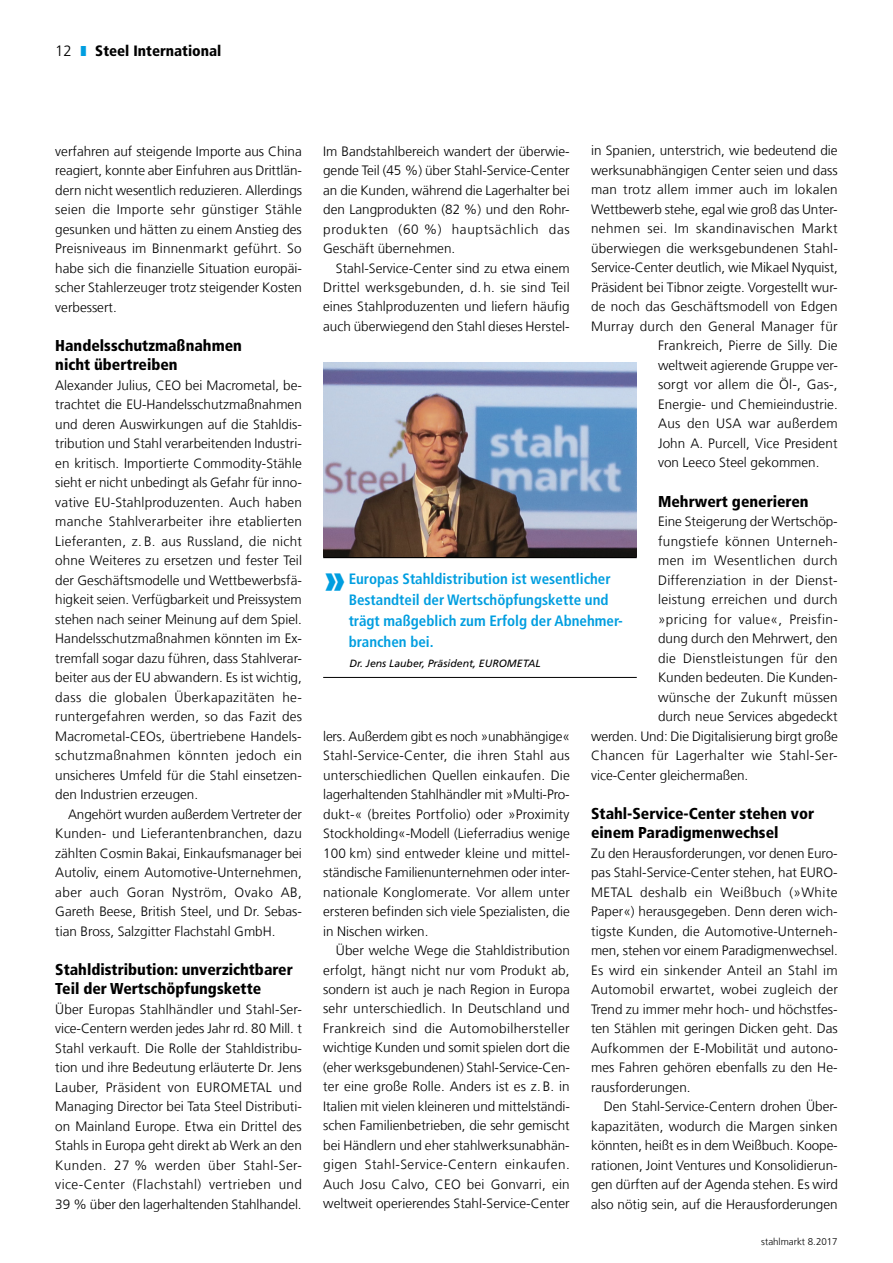
<style>
.page{position:relative;width:893px;height:1263px;background:#fff}
.page>*{position:absolute;margin:0;border:0;box-sizing:border-box;transform-origin:0 0}
.t1{font:900 condensed 42px "Frutiger LT Com";color:#009ee0}
.t2{font:900 condensed 15.75px/19.5px "Frutiger LT Com";color:#000}
.t3{font:700 condensed 15px/21px "Frutiger LT Com";color:#009ee0}
.t4{font:900 condensed 15px "Frutiger LT Com";color:#000}
.t5{font:300 15px "Frutiger LT Com";color:#000}
.t6{font:300 13.5px/19.5px "Frutiger LT Com";color:#000;text-align:justify}
.t7{font:300 13.5px "Frutiger LT Com";letter-spacing:.03em;color:#000}
.t8{font:300 13.5px "Frutiger LT Com";letter-spacing:.025em;color:#000}
.t9{font:300 13.5px "Frutiger LT Com";letter-spacing:.02em;color:#000}
.t10{font:italic 10.5px "Frutiger LT Com";color:#000}
.t11{font:300 9.75px "Frutiger LT Com";color:#000}
</style>
<div class="page">
<hr style="left:323px;top:557px;width:314px;height:1px;background:#000">
<hr style="left:323px;top:677px;width:314px;height:1px;background:#000">
<img style="left:323px;top:362px;width:314px;height:195px">
<p class="t5" style="left:55px;top:42px;width:18px">12</p>
<p class="t4" style="left:95px;top:42px;width:128px">Steel International</p>
<p class="t6" style="left:55px;top:141px;width:248px">verfahren auf steigende Importe aus China reagiert, konnte aber Einfuhren aus Drittlän&shy;dern nicht wesentlich reduzieren. Allerdings seien die Importe sehr günstiger Stähle gesunken und hätten zu einem Anstieg des Preisniveaus im Binnenmarkt geführt. So habe sich die finanzielle Situation europäi&shy;scher Stahlerzeuger trotz steigender Kosten verbessert.</p>
<p class="t2" style="left:55px;top:335px;width:188px">Handelsschutzmaßnahmen nicht übertreiben</p>
<p class="t6" style="left:55px;top:375px;width:248px">Alexander Julius, CEO bei Macrometal, be - trachtet die EU-Handelsschutzmaßnahmen und deren Auswirkungen auf die Stahldis&shy;tribution und Stahl verarbeitenden Industri&shy;en kritisch. Importierte Commodity-Stähle sieht er nicht unbedingt als Gefahr für inno&shy;vative EU-Stahlproduzenten. Auch haben manche Stahlverarbeiter ihre etablierten Lieferanten, z. B. aus Russland, die nicht ohne Weiteres zu ersetzen und fester Teil der Geschäftsmodelle und Wettbewerbsfä&shy;higkeit seien. Verfügbarkeit und Preissystem stehen nach seiner Meinung auf dem Spiel.<br>Handelsschutzmaßnahmen könnten im Ex - tremfall sogar dazu führen, dass Stahlverar&shy;beiter aus der EU abwandern. Es ist wichtig, dass die globalen Überkapazitäten he - runtergefahren werden, so das Fazit des Macrometal-CEOs, übertriebene Handels&shy;schutzmaßnahmen könnten jedoch ein unsicheres Umfeld für die Stahl einsetzen&shy;den Industrien erzeugen.</p>
<p class="t6" style="left:55px;top:804px;width:248px;text-indent:13px">Angehört wurden außerdem Vertreter der Kunden- und Lieferantenbranchen, dazu zählten Cosmin Bakai, Einkaufsmanager bei Autoliv, einem Automotive-Unternehmen, aber auch Goran Nyström, Ovako AB, Gareth Beese, British Steel, und Dr. Sebas&shy;tian Bross, Salzgitter Flachstahl GmbH.</p>
<p class="t2" style="left:55px;top:959px;width:239px">Stahldistribution: unverzichtbarer<br>Teil der Wertschöpfungskette</p>
<p class="t6" style="left:55px;top:999px;width:248px">Über Europas Stahlhändler und Stahl-Ser&shy;vice-Centern werden jedes Jahr rd. 80 Mill. t Stahl verkauft. Die Rolle der Stahldistribu&shy;tion und ihre Bedeutung erläuterte Dr. Jens Lauber, Präsident von EUROMETAL und Managing Director bei Tata Steel Distributi&shy;on Mainland Europe. Etwa ein Drittel des Stahls in Europa geht direkt ab Werk an den Kunden. 27 % werden über Stahl-Ser&shy;vice-Center (Flachstahl) vertrieben und 39 % über den lagerhaltenden Stahlhandel.</p>
<p class="t6" style="left:591px;top:141px;width:248px">in Spanien, unterstrich, wie bedeutend die</p>
<p class="t6" style="left:591px;top:160px;width:248px">werksunabhängigen Center seien und dass</p>
<p class="t9" style="left:591px;top:182px;width:248px">man trotz allem immer auch im lokalen</p>
<p class="t6" style="left:591px;top:199px;width:248px">Wettbewerb stehe, egal wie groß das Unter-</p>
<p class="t7" style="left:591px;top:221px;width:248px">nehmen sei. Im skandinavischen Markt</p>
<p class="t6" style="left:591px;top:238px;width:248px">überwiegen die werksgebundenen Stahl-</p>
<p class="t6" style="left:591px;top:258px;width:248px">Ser vice-Center deutlich, wie Mikael Nyquist,</p>
<p class="t6" style="left:591px;top:277px;width:248px">Präsident bei Tibnor zeigte. Vorgestellt wur-</p>
<p class="t6" style="left:591px;top:297px;width:248px">de noch das Geschäftsmodell von Edgen</p>
<p class="t9" style="left:591px;top:318px;width:248px">Murray durch den General Manager für</p>
<p class="t6" style="left:658px;top:336px;width:181px">Frankreich, Pierre de Silly. Die</p>
<p class="t6" style="left:658px;top:355px;width:181px">weltweit agierende Gruppe ver-</p>
<p class="t6" style="left:658px;top:375px;width:181px">sorgt vor allem die Öl-, Gas-,</p>
<p class="t6" style="left:658px;top:394px;width:181px">Energie- und Chemieindustrie.</p>
<p class="t8" style="left:658px;top:416px;width:181px">Aus den USA war außerdem</p>
<p class="t6" style="left:658px;top:433px;width:181px">John A. Purcell, Vice President</p>
<p class="t6" style="left:658px;top:453px;width:163px">von Leeco Steel ge kommen.</p>
<p class="t2" style="left:658px;top:491px;width:152px">Mehrwert generieren</p>
<p class="t6" style="left:658px;top:512px;width:181px">Eine Steigerung der Wertschöp-</p>
<p class="t8" style="left:658px;top:533px;width:181px">fungstiefe können Unterneh-</p>
<p class="t7" style="left:658px;top:553px;width:181px">men im Wesentlichen durch</p>
<p class="t9" style="left:658px;top:572px;width:181px">Differenziation in der Dienst-</p>
<p class="t8" style="left:658px;top:592px;width:181px">leistung erreichen und durch</p>
<p class="t7" style="left:658px;top:611px;width:181px">»pricing for value«, Preisfin-</p>
<p class="t6" style="left:658px;top:629px;width:181px">dung durch den Mehrwert, den</p>
<p class="t8" style="left:658px;top:650px;width:181px">die Dienstleistungen für den</p>
<p class="t6" style="left:658px;top:668px;width:181px">Kunden bedeuten. Die Kunden-</p>
<p class="t6" style="left:658px;top:687px;width:181px">wünsche der Zukunft müssen</p>
<p class="t6" style="left:658px;top:707px;width:181px">durch neue Services abgedeckt</p>
<p class="t6" style="left:591px;top:726px;width:248px">werden. Und: Die Digitalisierung birgt große</p>
<p class="t7" style="left:591px;top:747px;width:248px">Chancen für Lagerhalter wie Stahl-Ser-</p>
<p class="t6" style="left:591px;top:765px;width:159px">vice-Center gleichermaßen.</p>
<p class="t2" style="left:591px;top:803px;width:225px">Stahl-Service-Center stehen vor einem Paradigmenwechsel</p>
<p class="t6" style="left:591px;top:843px;width:248px">Zu den Herausforderungen, vor denen Euro&shy;pas Stahl-Service-Center stehen, hat EURO-METAL deshalb ein Weißbuch (»White Paper«) herausgegeben. Denn deren wich&shy;tigste Kunden, die Automotive-Unterneh&shy;men, stehen vor einem Paradigmenwechsel.<br>Es wird ein sinkender Anteil an Stahl im Automobil erwartet, wobei zugleich der Trend zu immer mehr hoch- und höchstfes&shy;ten Stählen mit geringen Dicken geht. Das Aufkommen der E-Mobilität und autono&shy;mes Fahren gehören ebenfalls zu den He - rausforderungen.</p>
<p class="t6" style="left:591px;top:1097px;width:248px;text-indent:13px">Den Stahl-Service-Centern drohen Über&shy;kapazitäten, wodurch die Margen sinken könnten, heißt es in dem Weißbuch. Koope&shy;rationen, Joint Ventures und Konsolidierun&shy;gen dürften auf der Agenda stehen. Es wird also nötig sein, auf die Herausforderungen</p>
<p class="t6" style="left:323px;top:141px;width:248px">Im Bandstahlbereich wandert der überwie&shy;gende Teil (45 %) über Stahl-Service-Center an die Kunden, während die Lagerhalter bei den Langprodukten (82 %) und den Rohr&shy;produkten (60 %) hauptsächlich das Geschäft übernehmen.</p>
<p class="t6" style="left:323px;top:258px;width:248px;text-indent:13px">Stahl-Service-Center sind zu etwa einem Drittel werksgebunden, d. h. sie sind Teil eines Stahlproduzenten und liefern häufig auch überwiegend den Stahl dieses Herstel-</p>
<h1 class="t1" style="left:323px;top:552px;width:24px">»</h1>
<p class="t3" style="left:349px;top:568px;width:276px">Europas Stahldistribution ist wesentlicher Bestandteil der Wertschöpfungskette und trägt maßgeblich zum Erfolg der Abnehmer&shy;branchen bei.</p>
<p class="t10" style="left:350px;top:657px;width:193px">Dr. Jens Lauber, Präsident, EUROMETAL</p>
<p class="t6" style="left:323px;top:726px;width:248px">lers. Außerdem gibt es noch »unabhängige« Stahl-Service-Center, die ihren Stahl aus unterschiedlichen Quellen einkaufen. Die lagerhaltenden Stahlhändler mit »Multi-Pro&shy;dukt-« (breites Portfolio) oder »Proximity Stockholding«-Modell (Lieferradius wenige 100 km) sind entweder kleine und mittel&shy;ständische Familienunternehmen oder inter&shy;nationale Konglomerate. Vor allem unter ersteren befinden sich viele Spezialisten, die in Nischen wirken.</p>
<p class="t6" style="left:323px;top:941px;width:248px;text-indent:13px">Über welche Wege die Stahldistribution erfolgt, hängt nicht nur vom Produkt ab, sondern ist auch je nach Region in Europa sehr unterschiedlich. In Deutschland und Frankreich sind die Automobilhersteller wichtige Kunden und somit spielen dort die (eher werksgebundenen) Stahl-Service-Cen&shy;ter eine große Rolle. Anders ist es z. B. in Italien mit vielen kleineren und mittelständi&shy;schen Familienbetrieben, die sehr gemischt bei Händlern und eher stahlwerksunabhän&shy;gigen Stahl-Service-Centern einkaufen.<br>Auch Josu Calvo, CEO bei Gonvarri, ein weltweit operierendes Stahl-Service-Center</p>
<p class="t11" style="left:761px;top:1236px;width:78px">stahlmarkt 8.2017</p>
</div>
